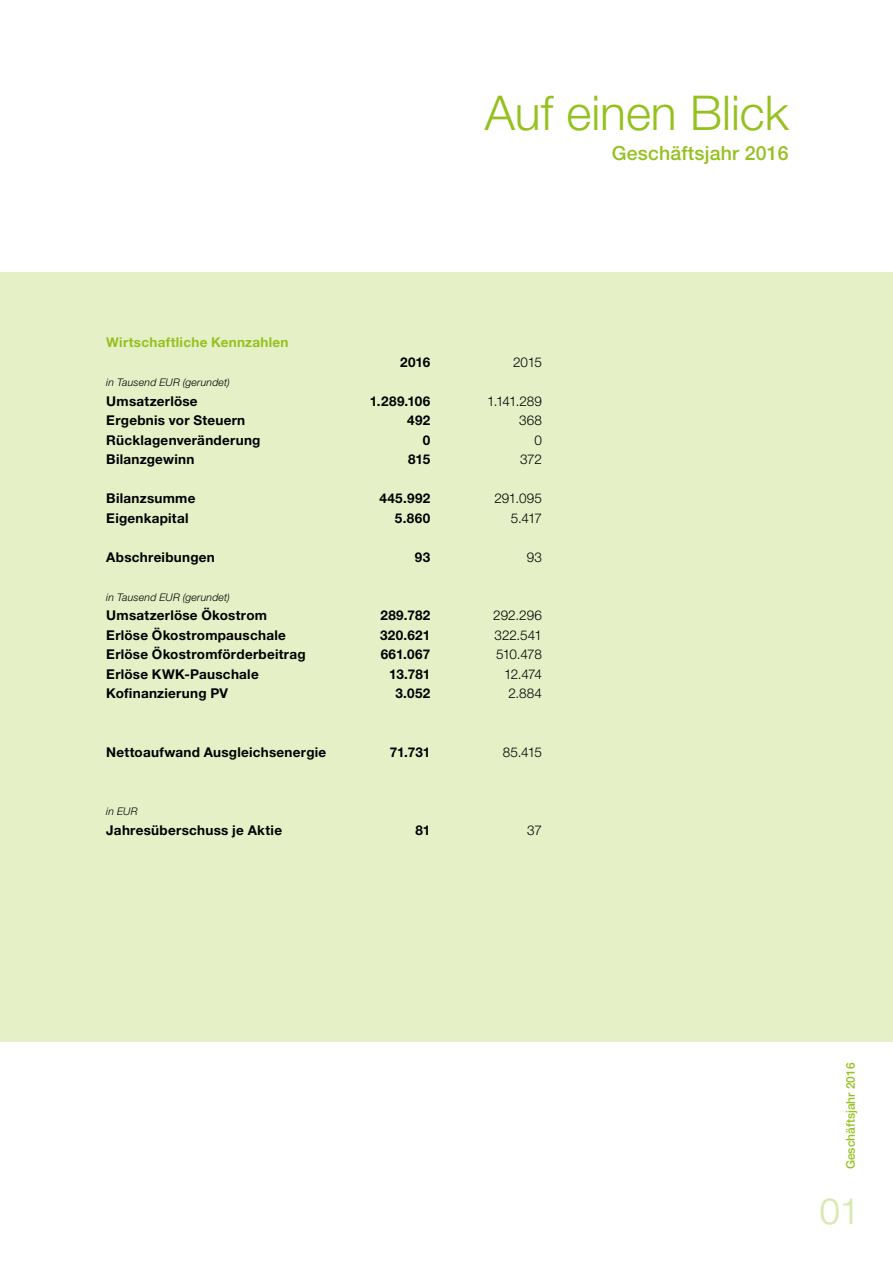
<style>
.page{position:relative;width:893px;height:1263px;background:#fff}
.page>*{position:absolute;margin:0;border:0;box-sizing:border-box;transform-origin:0 0}
.t1{font:300 48px "Helvetica Neue";color:#95c11f}
.t2{font:300 36px "Helvetica Neue";color:#dae9b0}
.t3{font:500 19.5px "Helvetica Neue";letter-spacing:.01em;color:#95c11f}
.t4{font:700 13.5px/19.5px "Helvetica Neue";letter-spacing:.02em;color:#000}
.t5{font:300 13.5px/19.5px "Helvetica Neue";letter-spacing:-.025em;color:#000;text-align:right}
.t6{font:300 13.5px/19.5px "Helvetica Neue";letter-spacing:-.005em;color:#000;text-align:right}
.t7{font:700 13.5px "Helvetica Neue";letter-spacing:.02em;color:#95c11f}
.t8{font:500 12px "Helvetica Neue";color:#95c11f}
.t9{font:italic 300 10.5px "Helvetica Neue";letter-spacing:.015em;color:#000}
</style>
<div class="page">
<div style="left:0;top:272px;width:893px;height:770px;background:#e5f0c7"></div>
<h1 class="t1" style="left:485px;top:83px;width:306px">Auf einen Blick</h1>
<h3 class="t3" style="left:612px;top:141px;width:179px">Geschäftsjahr 2016</h3>
<p class="t7" style="left:106px;top:334px;width:184px">Wirtschaftliche Kennzahlen</p>
<p class="t9" style="left:106px;top:376px;width:125px">in Tausend EUR (gerundet)</p>
<p class="t4" style="left:106px;top:391px;width:156px">Umsatzerlöse<br>Ergebnis vor Steuern<br>Rücklagenveränderung<br>Bilanzgewinn</p>
<p class="t4" style="left:106px;top:488px;width:91px">Bilanzsumme<br>Eigenkapital</p>
<p class="t4" style="left:106px;top:547px;width:110px">Abschreibungen</p>
<p class="t9" style="left:106px;top:591px;width:125px">in Tausend EUR (gerundet)</p>
<p class="t4" style="left:106px;top:605px;width:201px">Umsatzerlöse Ökostrom<br>Erlöse Ökostrompauschale<br>Erlöse Ökostromförderbeitrag<br>Erlöse KWK-Pauschale<br>Kofinanzierung PV</p>
<p class="t4" style="left:106px;top:742px;width:222px">Nettoaufwand Ausgleichsenergie</p>
<p class="t9" style="left:106px;top:805px;width:33px">in EUR</p>
<p class="t4" style="left:106px;top:820px;width:177px">Jahresüberschuss je Aktie</p>
<p class="t4" style="left:400px;top:352px;width:32px">2016</p>
<p class="t4" style="left:370px;top:391px;width:62px;text-align:right">1.289.106<br>492<br>0<br>815</p>
<p class="t4" style="left:379px;top:488px;width:52px;text-align:right">445.992<br>5.860</p>
<p class="t4" style="left:415px;top:547px;width:17px">93</p>
<p class="t4" style="left:380px;top:605px;width:52px;text-align:right">289.782<br>320.621<br>661.067<br>13.781<br>3.052</p>
<p class="t4" style="left:390px;top:742px;width:42px">71.731</p>
<p class="t4" style="left:415px;top:820px;width:16px">81</p>
<p class="t5" style="left:513px;top:352px;width:30px">2015</p>
<p class="t5" style="left:487px;top:391px;width:56px">1.141.289<br>368<br>0<br>372</p>
<p class="t5" style="left:494px;top:488px;width:49px">291.095<br>5.417</p>
<p class="t5" style="left:527px;top:547px;width:17px">93</p>
<p class="t6" style="left:493px;top:605px;width:50px">292.296<br>322.541<br>510.478<br>12.474<br>2.884</p>
<p class="t5" style="left:503px;top:742px;width:41px">85.415</p>
<p class="t5" style="left:527px;top:820px;width:16px">37</p>
<p class="t8" style="left:843px;top:1169px;width:108px;rotate:-90deg">Geschäftsjahr 2016</p>
<h2 class="t2" style="left:820px;top:1189px;width:42px">01</h2>
</div>
